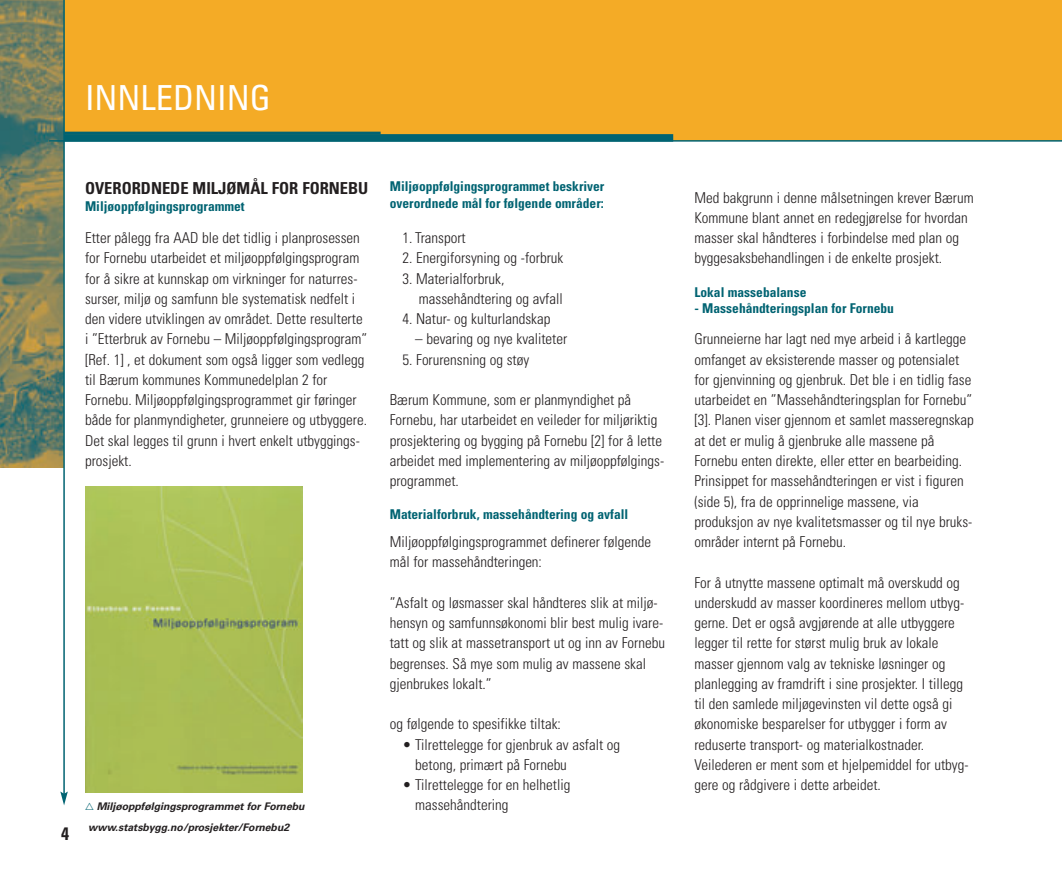
<style>
.page{position:relative;width:1062px;height:893px;background:#fff}
.page>*{position:absolute;margin:0;border:0;box-sizing:border-box;transform-origin:0 0}
.t1{font:condensed 34.5px "Univers";color:#fff}
.t2{font:700 condensed 18px "Univers";color:#231f20}
.t3{font:700 condensed 16.5px "Univers";color:#231f20}
.t4{font:300 condensed 15px/20.2px "Univers";color:#231f20}
.t5{font:700 condensed 13.5px/16.2px "Univers";color:#006372}
.t6{font:italic 700 10.5px/20.2px "Univers";color:#231f20}
</style>
<div class="page">
<div style="left:0;top:0;width:1062px;height:140px;background:#f4ab26"></div>
<div style="left:53px;top:134px;width:620px;height:8px;background:#006372"></div>
<img style="left:0;top:0;width:63px;height:468px">
<hr style="left:64px;top:132px;width:317px;height:3px;background:#006372">
<img style="left:85px;top:486px;width:217px;height:306px">
<hr style="left:49px;top:140px;width:1013px;height:2px;background:#006372">
<hr style="left:63px;top:0;width:2px;height:794px;background:#006372">
<svg style="left:60px;top:791px;width:8px;height:14px"></svg>
<h1 class="t1" style="left:85px;top:85px;width:187px">INNLEDNING</h1>
<p class="t3" style="left:85px;top:181px;width:285px">OVERORDNEDE MILJØMÅL FOR FORNEBU</p>
<p class="t5" style="left:85px;top:200px;width:161px">Miljøoppfølgingsprogrammet</p>
<p class="t4" style="left:85px;top:229px;width:284px">Etter pålegg fra AAD ble det tidlig i planprosessen for Fornebu utarbeidet et miljøoppfølgingsprogram for å sikre at kunnskap om virkninger for naturres&shy;surser, miljø og samfunn ble systematisk nedfelt i den videre utviklingen av området. Dette resulterte i ”Etterbruk av Fornebu – Miljøoppfølgingsprogram” [Ref. 1] , et dokument som også ligger som vedlegg til Bærum kommunes Kommunedelplan 2 for Fornebu. Miljøoppfølgingsprogrammet gir føringer både for planmyndigheter, grunneiere og utbyggere.<br>Det skal legges til grunn i hvert enkelt utbyggings&shy;prosjekt.</p>
<p class="t2" style="left:61px;top:826px;width:9px">4</p>
<p class="t6" style="left:88px;top:797px;width:218px;text-indent:9px">Miljøoppfølgingsprogrammet for Fornebu www.statsbygg.no/prosjekter/Fornebu2</p>
<p class="t5" style="left:390px;top:180px;width:216px">Miljøoppfølgingsprogrammet beskriver overordnede mål for følgende områder:</p>
<p class="t4" style="left:403px;top:229px;width:65px">1. Transport</p>
<p class="t4" style="left:403px;top:249px;width:162px">2. Energiforsyning og -forbruk</p>
<p class="t4" style="left:419px;top:270px;width:145px;text-indent:-16px">3. Materialforbruk, massehåndtering og avfall</p>
<p class="t4" style="left:403px;top:310px;width:149px">4. Natur- og kulturlandskap</p>
<p class="t4" style="left:415px;top:330px;width:154px">– bevaring og nye kvaliteter</p>
<p class="t4" style="left:403px;top:351px;width:128px">5. Forurensning og støy</p>
<p class="t4" style="left:390px;top:391px;width:276px">Bærum Kommune, som er planmyndighet på Fornebu, har utarbeidet en veileder for miljøriktig prosjektering og bygging på Fornebu [2] for å lette arbeidet med implementering av miljøoppfølgings&shy;programmet.</p>
<p class="t5" style="left:390px;top:507px;width:240px">Materialforbruk, massehåndtering og avfall</p>
<p class="t4" style="left:390px;top:533px;width:263px">Miljøoppfølgingsprogrammet definerer følgende mål for massehåndteringen:</p>
<p class="t4" style="left:390px;top:594px;width:277px">”Asfalt og løsmasser skal håndteres slik at miljø&shy;hensyn og samfunnsøkonomi blir best mulig ivare&shy;tatt og slik at massetransport ut og inn av Fornebu begrenses. Så mye som mulig av massene skal gjenbrukes lokalt.”</p>
<p class="t4" style="left:390px;top:715px;width:173px">og følgende to spesifikke tiltak:</p>
<p class="t4" style="left:415px;top:735px;width:206px;text-indent:-13px">• Tilrettelegge for gjenbruk av asfalt og betong, primært på Fornebu</p>
<p class="t4" style="left:415px;top:776px;width:157px;text-indent:-13px">• Tilrettelegge for en helhetlig massehåndtering</p>
<p class="t4" style="left:694px;top:189px;width:281px">Med bakgrunn i denne målsetningen krever Bærum Kommune blant annet en redegjørelse for hvordan masser skal håndteres i forbindelse med plan og byggesaksbehandlingen i de enkelte prosjekt.</p>
<p class="t5" style="left:694px;top:285px;width:114px">Lokal massebalanse</p>
<p class="t5" style="left:694px;top:301px;width:201px">- Massehåndteringsplan for Fornebu</p>
<p class="t4" style="left:694px;top:330px;width:281px">Grunneierne har lagt ned mye arbeid i å kartlegge omfanget av eksisterende masser og potensialet for gjenvinning og gjenbruk. Det ble i en tidlig fase utarbeidet en ”Massehåndteringsplan for Fornebu” [3]. Planen viser gjennom et samlet masseregnskap at det er mulig å gjenbruke alle massene på Fornebu enten direkte, eller etter en bearbeiding.<br>Prinsippet for massehåndteringen er vist i figuren (side 5), fra de opprinnelige massene, via produksjon av nye kvalitetsmasser og til nye bruks&shy;områder internt på Fornebu.</p>
<p class="t4" style="left:694px;top:573px;width:276px">For å utnytte massene optimalt må overskudd og underskudd av masser koordineres mellom utbyg&shy;gerne. Det er også avgjørende at alle utbyggere legger til rette for størst mulig bruk av lokale masser gjennom valg av tekniske løsninger og planlegging av framdrift i sine prosjekter. I tillegg til den samlede miljøgevinsten vil dette også gi økonomiske besparelser for utbygger i form av reduserte transport- og materialkostnader.<br>Veilederen er ment som et hjelpemiddel for utbyg&shy;gere og rådgivere i dette arbeidet.</p>
</div>
